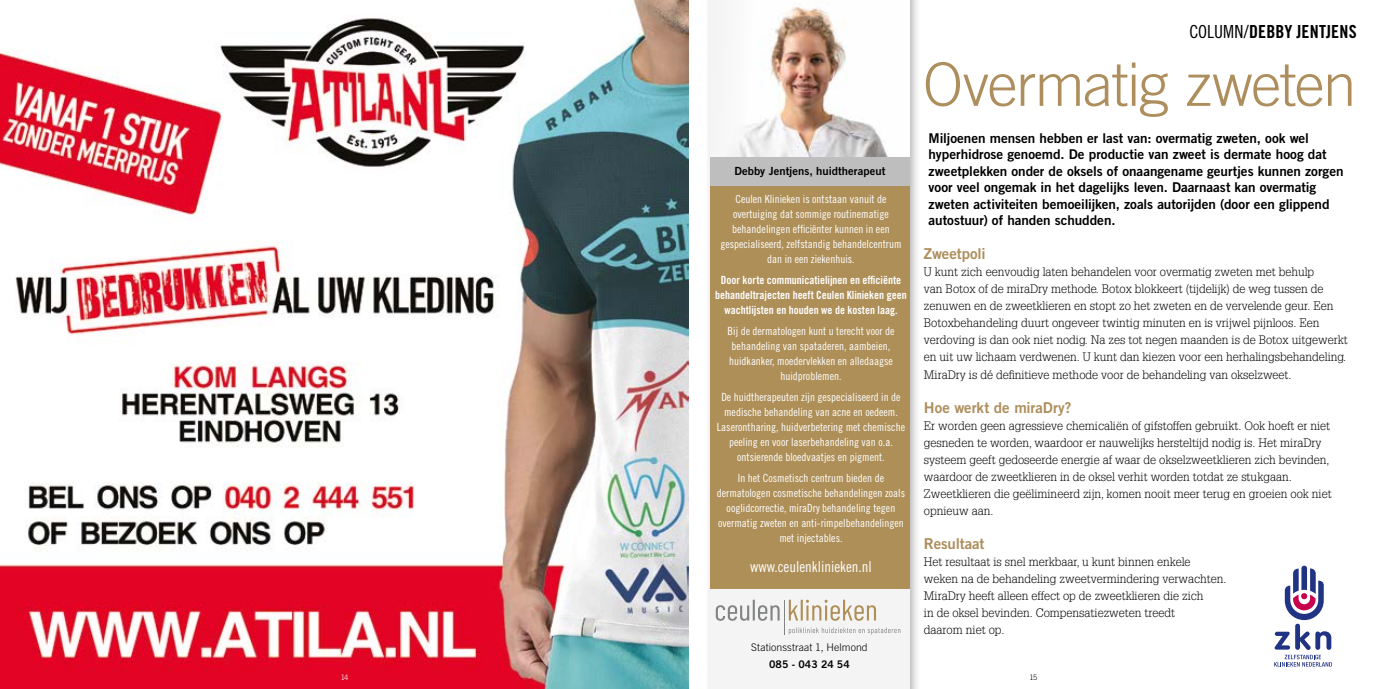
<style>
.page{position:relative;width:1378px;height:689px;background:#fff}
.page>*{position:absolute;margin:0;border:0;box-sizing:border-box;transform-origin:0 0}
.t1{font:300 60px "Trade Gothic LT Std";letter-spacing:-.025em;color:#ad8e5c}
.t2{font:18px "Trade Gothic LT Std Bd Cn 20";letter-spacing:.005em;color:#000}
.t3{font:15px "Trade Gothic LT Std Bd 2";letter-spacing:-.005em;color:#ad8e5c}
.t4{font:15px "Trade Gothic LT Std Cn 18";color:#fff}
.t5{font:13.5px/16.5px "Trade Gothic LT Std Bd 2";color:#000}
.t6{font:300 12px/17px "Glypha LT Std";color:#000}
.t7{font:11.25px/15px "Trade Gothic LT Std Cn 18";color:#fff;text-align:center}
.t8{font:11.25px/15px "Trade Gothic LT Std Bd Cn 20";color:#fff;text-align:center}
.t9{font:11.25px "Trade Gothic LT Std Bd 2";color:#000}
.t10{font:300 10.5px "Trade Gothic LT Std";letter-spacing:.01em;color:#000}
.t11{font:10.5px "Trade Gothic LT Std Bd 2";letter-spacing:.005em;color:#000}
.t12{font:300 7.5px "Trade Gothic LT Std";color:#fff}
.t13{font:300 7.5px "Trade Gothic LT Std";color:#000}
.s1{font-family:"Trade Gothic LT Std Cn 18"}
</style>
<div class="page">
<img style="left:0;top:0;width:689px;height:689px">
<div style="left:704px;top:0;width:218px;height:689px;background:#000;opacity:.3"></div>
<div style="left:710px;top:0;width:199px;height:689px;background:#f4f4f4"></div>
<div style="left:710px;top:186px;width:200px;height:403px;background:#ae8f58"></div>
<img style="left:740px;top:3px;width:150px;height:154px">
<div style="left:710px;top:157px;width:199px;height:29px;background:#bebebe"></div>
<svg style="left:716px;top:605px;width:33px;height:16px"></svg>
<hr style="left:753px;top:600px;width:2px;height:20px;background:#828383">
<svg style="left:758px;top:605px;width:21px;height:16px"></svg>
<svg style="left:789px;top:600px;width:9px;height:20px"></svg>
<hr style="left:800px;top:600px;width:3px;height:20px;background:#ae8f58">
<svg style="left:806px;top:600px;width:70px;height:21px"></svg>
<hr style="left:784px;top:600px;width:1px;height:34px;background:#828383">
<svg style="left:789px;top:627px;width:111px;height:7px"></svg>
<svg style="left:1274px;top:566px;width:58px;height:100px"></svg>
<h2 class="t2" style="left:1189px;top:21px;width:169px"><span class="s1">COLUMN/</span>DEBBY JENTJENS</h2>
<p class="t9" style="left:734px;top:164px;width:153px">Debby Jentjens, huidtherapeut</p>
<p class="t7" style="left:720px;top:191px;width:183px">Ceulen Klinieken is ontstaan vanuit de overtuiging dat sommige routinematige behandelingen efficiënter kunnen in een gespecialiseerd, zelfstandig behandelcentrum dan in een ziekenhuis.</p>
<p class="t8" style="left:715px;top:272px;width:193px">Door korte communicatielijnen en efficiënte behandeltrajecten heeft Ceulen Klinieken geen wachtlijsten en houden we de kosten laag.</p>
<p class="t7" style="left:727px;top:323px;width:168px">Bij de dermatologen kunt u terecht voor de behandeling van spataderen, aambeien, huidkanker, moedervlekken en alledaagse huidproblemen.</p>
<p class="t7" style="left:717px;top:389px;width:190px">De huidtherapeuten zijn gespecialiseerd in de medische behandeling van acne en oedeem.<br>Laserontharing, huidverbetering met chemische peeling en voor laserbehandeling van o.a. ontsierende bloedvaatjes en pigment.</p>
<p class="t7" style="left:717px;top:470px;width:190px">In het Cosmetisch centrum bieden de dermatologen cosmetische behandelingen zoals ooglidcorrectie, miraDry behandeling tegen overmatig zweten en anti-rimpelbehandelingen met injectables.</p>
<p class="t4" style="left:750px;top:558px;width:123px">www.ceulenklinieken.nl</p>
<p class="t10" style="left:751px;top:641px;width:118px">Stationsstraat 1, Helmond</p>
<p class="t11" style="left:769px;top:657px;width:82px">085 - 043 24 54</p>
<h1 class="t1" style="left:923px;top:49px;width:435px">Overmatig zweten</h1>
<p class="t5" style="left:928px;top:130px;width:416px">Miljoenen mensen hebben er last van: overmatig zweten, ook wel hyperhidrose genoemd. De productie van zweet is dermate hoog dat zweetplekken onder de oksels of onaangename geurtjes kunnen zorgen voor veel ongemak in het dagelijks leven. Daarnaast kan overmatig zweten activiteiten bemoeilijken, zoals autorijden (door een glippend autostuur) of handen schudden.</p>
<p class="t3" style="left:924px;top:245px;width:63px">Zweetpoli</p>
<p class="t6" style="left:924px;top:264px;width:425px">U kunt zich eenvoudig laten behandelen voor overmatig zweten met behulp<br>van Botox of de miraDry methode. Botox blokkeert (tijdelijk) de weg tussen de zenuwen en de zweetklieren en stopt zo het zweten en de vervelende geur. Een Botoxbehandeling duurt ongeveer twintig minuten en is vrijwel pijnloos. Een verdoving is dan ook niet nodig. Na zes tot negen maanden is de Botox uitgewerkt en uit uw lichaam verdwenen. U kunt dan kiezen voor een herhalingsbehandeling.<br>MiraDry is dé definitieve methode voor de behandeling van okselzweet.</p>
<p class="t3" style="left:924px;top:398px;width:149px">Hoe werkt de miraDry?</p>
<p class="t6" style="left:924px;top:417px;width:409px">Er worden geen agressieve chemicaliën of gifstoffen gebruikt. Ook hoeft er niet gesneden te worden, waardoor er nauwelijks hersteltijd nodig is. Het miraDry systeem geeft gedoseerde energie af waar de okselzweetklieren zich bevinden, waardoor de zweetklieren in de oksel verhit worden totdat ze stukgaan.<br>Zweetklieren die geëlimineerd zijn, komen nooit meer terug en groeien ook niet opnieuw aan.</p>
<p class="t3" style="left:924px;top:534px;width:62px">Resultaat</p>
<p class="t6" style="left:924px;top:553px;width:304px">Het resultaat is snel merkbaar, u kunt binnen enkele weken na de behandeling zweetvermindering verwachten.<br>MiraDry heeft alleen effect op de zweetklieren die zich<br>in de oksel bevinden. Compensatiezweten treedt<br>daarom niet op.</p>
<p class="t12" style="left:341px;top:672px;width:9px">14</p>
<p class="t13" style="left:1029px;top:672px;width:9px">15</p>
</div>
